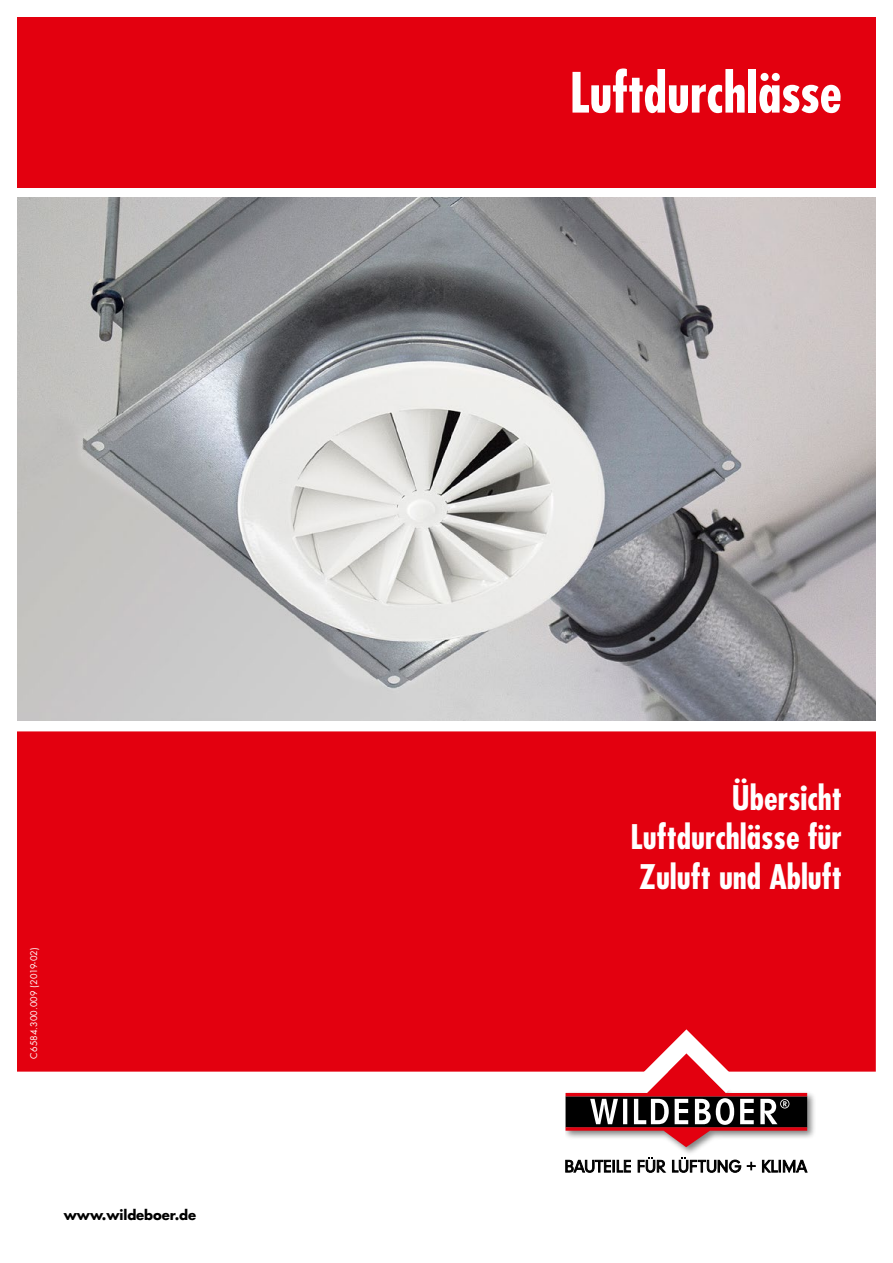
<style>
.page{position:relative;width:893px;height:1263px;background:#fff}
.page>*{position:absolute;margin:0;border:0;box-sizing:border-box;transform-origin:0 0}
.Absatzformat_1{font:700 condensed 54px "Futura Std";letter-spacing:-.005em;color:#fff}
.Absatzformat_1-2{font:700 condensed 33px/39.6px "Futura Std";color:#fff;text-align:justify}
.t1{font:700 13.5px "Futura Std";letter-spacing:-.005em;color:#000}
.Text{font:9px "Futura Std";letter-spacing:.005em;color:#fff}
</style>
<div class="page">
<div style="left:17px;top:17px;width:859px;height:170px;background:#e3000f"></div>
<img style="left:17px;top:198px;width:859px;height:523px">
<img style="left:678px;top:1071px;width:137px;height:82px">
<svg style="left:566px;top:1160px;width:65px;height:12px"></svg>
<svg style="left:747px;top:1162px;width:8px;height:8px"></svg>
<svg style="left:762px;top:1160px;width:45px;height:12px"></svg>
<svg style="left:638px;top:1157px;width:28px;height:15px"></svg>
<svg style="left:672px;top:1157px;width:69px;height:15px"></svg>
<div style="left:17px;top:731px;width:859px;height:340px;background:#e3000f"></div>
<svg style="left:566px;top:1029px;width:241px;height:118px"></svg>
<p class="Text" style="left:28px;top:1058px;width:112px;rotate:-90deg">C6584.300.009 (2019-02)</p>
<p class="t1" style="left:64px;top:1205px;width:134px">www.wildeboer.de</p>
<p class="Absatzformat_1" style="left:570px;top:59px;width:274px">Luftdurchlässe</p>
<p class="Absatzformat_1-2" style="left:631px;top:778px;width:213px;text-indent:101px">Übersicht Luftdurchlässe für Zuluft und Abluft</p>
</div>
